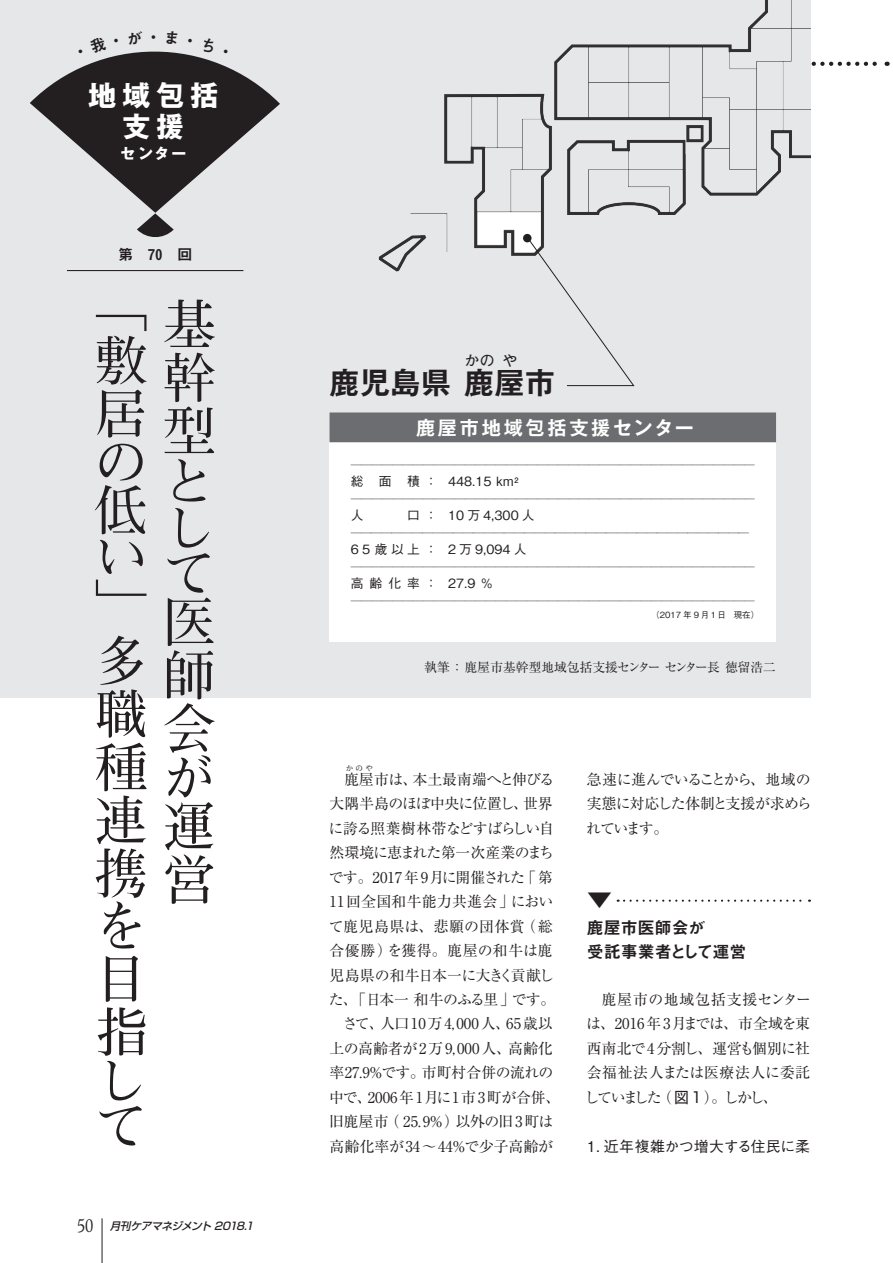
<style>
.page{position:relative;width:893px;height:1263px;background:#fff}
.page>*{position:absolute;margin:0;border:0;box-sizing:border-box;transform-origin:0 0}
.包括_タイトル{font:700 53.1px/52.5px "Futo Min A101 Pro";color:#231f20;text-align:justify}
.t1{font:700 29.7px "Gothic MB101 Pro De";letter-spacing:.025em;color:#231f20}
.t2{font:700 28.35px "Gothic MB101 Pro";color:#fff}
.t3{font:700 27.9px "Gothic MB101 Pro";color:#fff}
.包括_見出し{font:25.5px "Midashi Go Pro MB31";color:#231f20}
.t4{font:700 19.2px "Gothic MB101 Pro De";letter-spacing:.145em;color:#fff}
.包括_見出し1{font:16.95px "Midashi Go Pro MB31";color:#231f20}
.本文-20170503{font:14.85px/24.5px "Ryumin Pro";color:#231f20;text-align:justify}
.本文-20170503-2{font:500 14.85px "Gothic BBB Pro";letter-spacing:-.01em;color:#231f20}
.t5{font:14.85px "Midashi Go Pro MB31";color:#231f20}
.t6{font:700 14.85px "Gothic MB101 Pro";color:#fff}
.t7{font:700 14.85px "Gothic MB101 Pro De";color:#231f20}
.t8{font:500 12.75px "Gothic BBB Pro";letter-spacing:.05em;color:#231f20}
.t9{font:12.75px "Ryumin Pro";color:#231f20}
.t10{font:500 12.75px "Gothic BBB Pro";letter-spacing:.25em;color:#231f20}
.t11{font:500 10.65px "Gothic BBB Pro";color:#231f20}
.t12{font:italic 500 10.65px "Shin Go Pro";color:#231f20}
.t13{font:500 8.55px "Gothic BBB Pro";color:#231f20}
.本文-20170503-3{font:7.5px "Ryumin Pro";color:#231f20}
.s1{font-family:"Adobe Jenson Pro";font-weight:300;font-style:normal;font-size:20.25px}
.s2{font-family:"Shin Go Pro"}
</style>
<div class="page">
<div style="left:0;top:0;width:810px;height:697px;background:#e6e7e9"></div>
<hr style="left:102px;top:1218px;width:1px;height:45px;background:#231f20">
<div style="left:330px;top:442px;width:446px;height:200px;background:#fff"></div>
<div style="left:330px;top:412px;width:446px;height:30px;background:#6c6d70"></div>
<svg style="left:618px;top:900px;width:192px;height:2px"></svg>
<svg style="left:30px;top:31px;width:858px;height:355px"></svg>
<p class="t2" style="left:88px;top:72px;width:132px">地域包括</p>
<p class="t3" style="left:123px;top:103px;width:63px">支援</p>
<p class="t6" style="left:120px;top:141px;width:68px">センター</p>
<p class="t5" style="left:118px;top:242px;width:76px">第７０回</p>
<p class="包括_タイトル" style="left:95px;top:274px;width:54px;line-height:53.4px">「敷居</p>
<p class="包括_タイトル" style="left:95px;top:432px;width:53px;line-height:47.4px">の低い」</p>
<p class="包括_タイトル" style="left:95px;top:628px;width:53px;text-align:left">多職種連携を目指し</p>
<p class="包括_タイトル" style="left:95px;top:1093px;width:49px">て</p>
<p class="包括_タイトル" style="left:163px;top:293px;width:54px;line-height:49.5px;text-align:left">基幹型として医</p>
<p class="包括_タイトル" style="left:163px;top:643px;width:53px;line-height:51.2px">師会が運営</p>
<p class="t12" style="left:77px;top:1217px;width:181px"><span class="s1">5 0</span> 月刊ケアマネジメント 2018.1</p>
<p class="t7" style="left:464px;top:348px;width:32px">かの</p>
<p class="t7" style="left:503px;top:348px;width:16px">や</p>
<p class="t1" style="left:330px;top:358px;width:227px">鹿児島県 鹿屋市</p>
<p class="t4" style="left:416px;top:411px;width:279px">鹿屋市地域包括支援センター</p>
<p class="t11" style="left:351px;top:457px;width:406px">───────────────────────────────────────</p>
<p class="t8" style="left:351px;top:471px;width:169px">総 面 積 ： 448.15 km₂</p>
<p class="t11" style="left:351px;top:491px;width:406px">───────────────────────────────────────</p>
<p class="t8" style="left:351px;top:505px;width:14px">人</p>
<p class="t8" style="left:407px;top:505px;width:129px">口 ： 10 万 4,300 人</p>
<p class="t11" style="left:351px;top:525px;width:400px">───────────────────────────────────────</p>
<p class="t10" style="left:351px;top:539px;width:177px">65歳以上 ： 2万9,094人</p>
<p class="t11" style="left:351px;top:559px;width:406px">───────────────────────────────────────</p>
<p class="t8" style="left:351px;top:573px;width:144px">高齢化率 ： 27.9％</p>
<p class="t11" style="left:351px;top:593px;width:406px">───────────────────────────────────────</p>
<p class="t13" style="left:651px;top:608px;width:110px">（2017 年 9 月 1 日　現在）</p>
<p class="t9" style="left:424px;top:658px;width:353px">執筆：鹿屋市基幹型地域包括支援センター センター長 徳留浩二</p>
<p class="本文-20170503-3" style="left:346px;top:762px;width:29px">かのや</p>
<p class="本文-20170503" style="left:329px;top:790px;width:228px;text-align:left">大隅半島のほぼ中央に位置し、世界に誇る照葉樹林帯などすばらしい自然環境に恵まれた第一次産業のまちです。2017年9月に開催された「第<br>11回全国和牛能力共進会」において鹿児島県は、悲願の団体賞（総合優勝）を獲得。鹿屋の和牛は鹿児島県の和牛日本一に大きく貢献した、「日本一 和牛のふる里」です。</p>
<p class="本文-20170503" style="left:329px;top:1011px;width:233px;text-align:center">さて、人口10万4,000人、65歳以<br>上の高齢者が2万9,000人、高齢化率27.9％です。市町村合併の流れの中で、2006年1月に1市3町が合併、旧鹿屋市（ 25.9％）以外の旧3町は高齢化率が34～44％で少子高齢が</p>
<p class="本文-20170503" style="left:344px;top:766px;width:211px">鹿屋市は、本土最南端へと伸びる</p>
<p class="本文-20170503" style="left:586px;top:766px;width:227px">急速に進んでいることから、地域の実態に対応した体制と支援が求められています。</p>
<p class="包括_見出し" style="left:587px;top:879px;width:27px">▼</p>
<p class="包括_見出し1" style="left:587px;top:914px;width:120px">鹿屋市医師会が</p>
<p class="包括_見出し1" style="left:587px;top:938px;width:161px">受託事業者として運営</p>
<p class="本文-20170503" style="left:584px;top:986px;width:228px;text-indent:17px">鹿屋市の地域包括支援センターは、2016年3月までは、市全域を東西南北で4分割し、運営も個別に社会福祉法人または医療法人に委託していました（<span class="s2">図 1</span> ）。しかし、</p>
<p class="本文-20170503-2" style="left:587px;top:1134px;width:225px">1. 近年複雑かつ増大する住民に柔</p>
</div>
